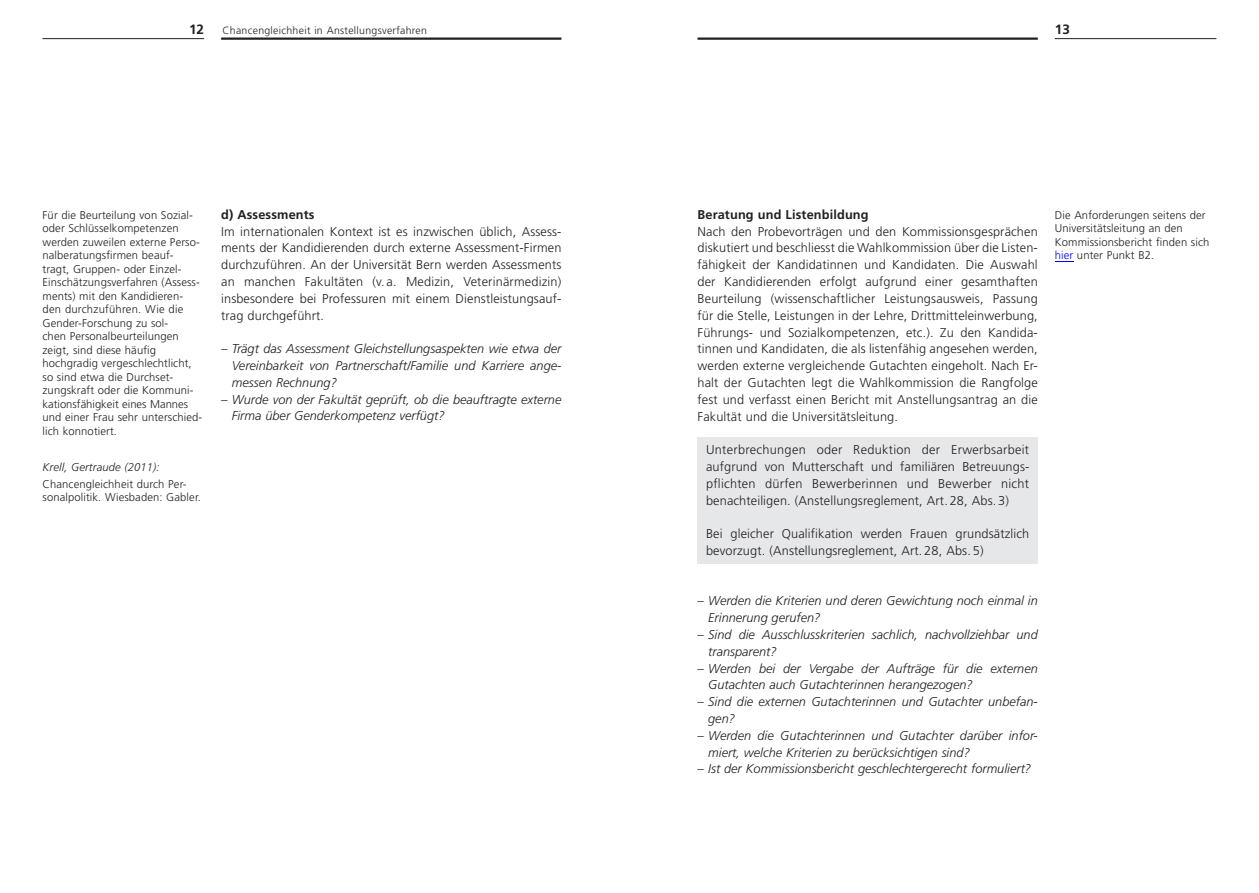
<style>
.page{position:relative;width:1259px;height:893px;background:#fff}
.page>*{position:absolute;margin:0;border:0;box-sizing:border-box;transform-origin:0 0}
.t1{font:700 13.5px "Frutiger";color:#231f20}
.t2{font:300 12.75px/16.8px "Frutiger";letter-spacing:.01em;color:#231f20;text-align:justify}
.t3{font:italic 300 12.75px/16.8px "Frutiger";color:#231f20}
.t4{font:700 12.75px "Frutiger";letter-spacing:.01em;color:#231f20}
.t5{font:300 11.25px/13.5px "Frutiger";letter-spacing:.01em;color:#231f20}
.t6{font:italic 300 11.25px "Frutiger";letter-spacing:.01em;color:#231f20}
.t7{font:300 10.5px "Frutiger";letter-spacing:.03em;color:#231f20}
.s1{color:#00f}
</style>
<div class="page">
<hr style="left:43px;top:38px;width:161px;height:1px;background:#231f20">
<hr style="left:221px;top:38px;width:340px;height:2px;background:#231f20">
<hr style="left:1054px;top:38px;width:162px;height:1px;background:#231f20">
<hr style="left:697px;top:38px;width:340px;height:2px;background:#231f20">
<div style="left:697px;top:437px;width:340px;height:126px;background:#e6e7e9"></div>
<svg style="left:1055px;top:261px;width:18px;height:1px"></svg>
<p class="t1" style="left:189px;top:21px;width:17px">12</p>
<p class="t7" style="left:223px;top:24px;width:206px">Chancengleichheit in Anstellungsverfahren</p>
<p class="t1" style="left:1054px;top:21px;width:17px">13</p>
<p class="t5" style="left:43px;top:208px;width:161px">Für die Beurteilung von Sozial&shy;oder Schlüsselkompetenzen werden zuweilen externe Perso&shy;nalberatungsfirmen beauf&shy;tragt, Gruppen- oder Einzel-<br>Einschätzungsverfahren (Assess&shy;ments) mit den Kandidieren&shy;den durchzuführen. Wie die<br>Gender-Forschung zu sol-<br>chen Personalbeurteilungen zeigt, sind diese häufig hochgradig vergeschlechtlicht, so sind etwa die Durchset&shy;zungskraft oder die Kommuni&shy;kationsfähigkeit eines Mannes und einer Frau sehr unterschied&shy;lich konnotiert.</p>
<p class="t6" style="left:43px;top:461px;width:118px">Krell, Gertraude (2011):</p>
<p class="t5" style="left:43px;top:477px;width:160px">C hancengleichheit durch Per&shy;sonalpolitik. Wiesbaden: Gabler.</p>
<p class="t4" style="left:221px;top:207px;width:95px">d) Assessments</p>
<p class="t2" style="left:221px;top:223px;width:342px">Im internationalen Kontext ist es inzwischen üblich, Assess&shy;ments der Kandidierenden durch externe Assessment-Firmen durchzuführen. An der U niversität Bern werden Assessments an manchen Fakultäten (v. a. Medizin, Veterinärmedizin) insbesondere bei Professuren mit einem Dienstleistungsauf&shy;trag durchgeführt.</p>
<p class="t3" style="left:232px;top:341px;width:331px;text-align:justify;text-indent:-11px">– Trägt das Assessment Gleichstellungsaspekten wie etwa der Vereinbarkeit von Partnerschaft/Familie und Karriere ange&shy;messen Rechnung?</p>
<p class="t3" style="left:232px;top:391px;width:331px;text-indent:-11px">– Wurde von der Fakultät geprüft, ob die beauftragte externe<br>Firma über Genderkompetenz verfügt?</p>
<p class="t4" style="left:697px;top:207px;width:173px">Beratung und Listenbildung</p>
<p class="t2" style="left:697px;top:223px;width:342px">Nach den Probevorträgen und den Kommissionsgesprächen diskutiert und beschliesst die Wahlkommission über die Listen&shy;fähigkeit der Kandidatinnen und Kandidaten. Die Auswahl der Kandidierenden erfolgt aufgrund einer gesamthaften Beurteilung (wissenschaftlicher Leistungsausweis, Passung für die Stelle, Leistungen in der Lehre, Drittmitteleinwerbung, Führungs- und Sozialkompetenzen, etc.). Zu den Kandida&shy;tinnen und Kandidaten, die als listenfähig angesehen werden, werden externe vergleichende Gutachten eingeholt. Nach Er&shy;halt der Gutachten legt die Wahlkommission die Rangfolge fest und verfasst einen Bericht mit Anstellungsantrag an die Fakultät und die U niversitätsleitung.</p>
<p class="t2" style="left:706px;top:441px;width:325px">U nterbrechungen oder Reduktion der Erwerbsarbeit aufgrund von Mutterschaft und familiären Betreuungs&shy;pflichten dürfen Bewerberinnen und Bewerber nicht benachteiligen. (Anstellungsreglement, Art. 28, Abs. 3)</p>
<p class="t2" style="left:706px;top:526px;width:325px">Bei gleicher Qualifikation werden Frauen grundsätzlich bevorzugt. (Anstellungsreglement, Art. 28, Abs. 5)</p>
<p class="t3" style="left:708px;top:593px;width:331px;text-indent:-11px">– Werden die Kriterien und deren Gewichtung noch einmal in<br>Erinnerung gerufen?</p>
<p class="t3" style="left:708px;top:626px;width:331px;text-indent:-11px">– Sind die Ausschlusskriterien sachlich, nachvollziehbar und transparent?</p>
<p class="t3" style="left:708px;top:660px;width:331px;text-indent:-11px">– Werden bei der Vergabe der Aufträge für die externen<br>Gutachten auch Gutachterinnen herangezogen?</p>
<p class="t3" style="left:708px;top:693px;width:331px;text-indent:-11px">– Sind die externen Gutachterinnen und Gutachter unbefan&shy;gen?</p>
<p class="t3" style="left:708px;top:727px;width:331px;text-indent:-11px">– Werden die Gutachterinnen und Gutachter darüber infor&shy;miert, welche Kriterien zu berücksichtigen sind?</p>
<p class="t3" style="left:697px;top:761px;width:335px">– Ist der Kommissionsbericht geschlechtergerecht formuliert?</p>
<p class="t5" style="left:1054px;top:208px;width:156px">die Anforderungen seitens der universitätsleitung an den<br>Kommissionsbericht finden sich <span class="s1">hier</span> unter Punkt b2.</p>
</div>
